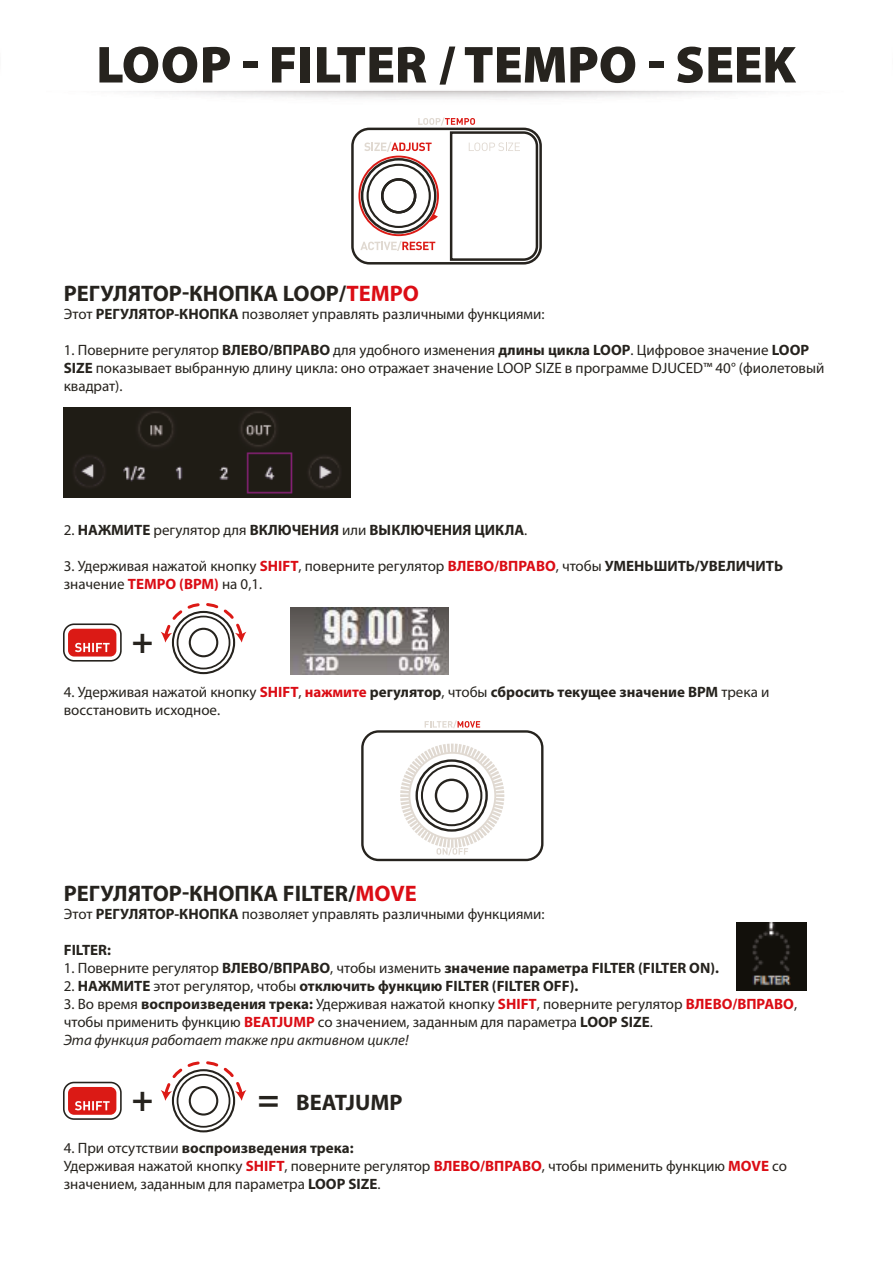
<style>
.page{position:relative;width:893px;height:1263px;background:#fff}
.page>*{position:absolute;margin:0;border:0;box-sizing:border-box;transform-origin:0 0}
.t1{font:900 52.5px "Myriad Pro";color:#26231e}
.t2{font:700 36px "Myriad Pro";color:#26231e}
.t3{font:700 22.5px "Myriad Pro";color:#26231e}
.t4{font:15px/18px "Myriad Pro";color:#26231e}
.t5{font:700 15px "Myriad Pro";color:#26231e}
.s1{color:#dc0d15}
.s2{font-weight:700}
.s3{font-weight:400}
.s4{font-weight:700;color:#db0d15}
.s5{font-style:italic}
.s6{font-size:36px}
</style>
<div class="page">
<div style="left:351px;top:128px;width:191px;height:137px;border:3px solid #26231e;border-radius:17px"></div>
<svg style="left:358px;top:117px;width:181px;height:145px"></svg>
<div style="left:361px;top:158px;width:75px;height:76px;border:3px solid #26231e;border-radius:50%"></div>
<div style="left:367px;top:164px;width:64px;height:64px;border:2px solid #26231e;border-radius:50%"></div>
<div style="left:381px;top:178px;width:35px;height:36px;border:3px solid #26231e;border-radius:50%"></div>
<img style="left:64px;top:408px;width:286px;height:90px">
<div style="left:361px;top:730px;width:182px;height:131px;border:2px solid #26231e;border-radius:16px"></div>
<svg style="left:425px;top:720px;width:55px;height:8px"></svg>
<svg style="left:400px;top:743px;width:104px;height:112px"></svg>
<div style="left:415px;top:759px;width:73px;height:73px;border:2px solid #26231e;border-radius:50%"></div>
<div style="left:421px;top:765px;width:61px;height:61px;border:2px solid #26231e;border-radius:50%"></div>
<div style="left:435px;top:779px;width:34px;height:33px;border:2px solid #26231e;border-radius:50%"></div>
<img style="left:736px;top:923px;width:70px;height:67px">
<div style="left:63px;top:1082px;width:59px;height:38px;border:2px solid #26231e;border-radius:10px"></div>
<svg style="left:68px;top:1087px;width:48px;height:28px"></svg>
<div style="left:172px;top:1069px;width:63px;height:63px;border:2px solid #26231e;border-radius:50%"></div>
<svg style="left:161px;top:1061px;width:85px;height:40px"></svg>
<div style="left:177px;top:1074px;width:53px;height:54px;border:2px solid #26231e;border-radius:50%"></div>
<div style="left:189px;top:1086px;width:29px;height:29px;border:2px solid #26231e;border-radius:50%"></div>
<div style="left:63px;top:623px;width:59px;height:39px;border:2px solid #26231e;border-radius:10px"></div>
<svg style="left:68px;top:629px;width:48px;height:27px"></svg>
<img style="left:291px;top:607px;width:157px;height:68px">
<div style="left:172px;top:611px;width:63px;height:63px;border:2px solid #26231e;border-radius:50%"></div>
<svg style="left:161px;top:603px;width:85px;height:39px"></svg>
<div style="left:177px;top:616px;width:53px;height:53px;border:2px solid #26231e;border-radius:50%"></div>
<div style="left:189px;top:628px;width:29px;height:29px;border:2px solid #26231e;border-radius:50%"></div>
<h1 class="t1" style="left:96px;top:35px;width:701px">LOOP FILTER / TEMPO SEEK</h1>
<h3 class="t3" style="left:64px;top:279px;width:357px">РЕГУЛЯТОР-КНОПКА LOOP/<span class="s1">TEMPO</span></h3>
<p class="t4" style="left:64px;top:305px;width:482px">Этот <span class="s2">РЕГУЛЯТОР-КНОПКА</span> позволяет управлять различными функциями:</p>
<p class="t4" style="left:64px;top:341px;width:762px">1. Поверните регулятор <span class="s2">ВЛЕВО/ВПРАВО</span> для удобного изменения <span class="s2">длины цикла LOOP</span>. Цифровое значение <span class="s2">LOOP<br>SIZE</span> показывает выбранную длину цикла: оно отражает значение LOOP SIZE в программе DJUCED™ 40° (фиолетовый квадрат).</p>
<p class="t5" style="left:64px;top:520px;width:465px"><span class="s3">2.</span> НАЖМИТЕ <span class="s3">регулятор для</span> ВКЛЮЧЕНИЯ <span class="s3">или</span> ВЫКЛЮЧЕНИЯ ЦИКЛА<span class="s3">.</span></p>
<p class="t4" style="left:64px;top:557px;width:721px">3. Удерживая нажатой кнопку <span class="s4">SHIFT</span>, поверните регулятор <span class="s4">ВЛЕВО/ВПРАВО</span>, чтобы <span class="s2">УМЕНЬШИТЬ/УВЕЛИЧИТЬ </span>значение <span class="s4">TEMPO (BPM)</span> на 0,1.</p>
<h2 class="t2" style="left:132px;top:617px;width:23px">+</h2>
<p class="t4" style="left:64px;top:683px;width:707px">4. Удерживая нажатой кнопку <span class="s4">SHIFT</span>, <span class="s4">нажмите</span> <span class="s2">регулятор</span>, чтобы <span class="s2">сбросить текущее значение BPM</span> трека и восстановить исходное.</p>
<h3 class="t3" style="left:64px;top:878px;width:355px">РЕГУЛЯТОР-КНОПКА FILTER/<span class="s1">MOVE</span></h3>
<p class="t4" style="left:64px;top:904px;width:482px">Этот <span class="s2">РЕГУЛЯТОР-КНОПКА</span> позволяет управлять различными функциями:</p>
<p class="t5" style="left:64px;top:940px;width:49px">FILTER:</p>
<p class="t5" style="left:64px;top:958px;width:657px"><span class="s3">1. Поверните регулятор</span> ВЛЕВО/ВПРАВО<span class="s3">, чтобы изменить</span> значение параметра FILTER (FILTER ON).</p>
<p class="t5" style="left:64px;top:976px;width:516px"><span class="s3">2.</span> НАЖМИТЕ <span class="s3">этот регулятор, чтобы</span> отключить функцию FILTER (FILTER OFF).</p>
<p class="t4" style="left:64px;top:994px;width:735px">3. Во время <span class="s2">воспроизведения трека:</span> Удерживая нажатой кнопку <span class="s4">SHIFT</span>, поверните регулятор <span class="s4">ВЛЕВО/ВПРАВО</span>, чтобы применить функцию <span class="s4">BEATJUMP</span> со значением, заданным для параметра <span class="s2">LOOP SIZE</span>.<br><span class="s5">Эта функция работает также при активном цикле!</span></p>
<h2 class="t2" style="left:132px;top:1076px;width:23px">+</h2>
<h3 class="t3" style="left:258px;top:1088px;width:146px"><span class="s6">=</span> BEATJUMP</h3>
<p class="t4" style="left:64px;top:1138px;width:725px">4. При отсутствии <span class="s2">воспроизведения трека:<br></span>Удерживая нажатой кнопку <span class="s4">SHIFT</span>, поверните регулятор <span class="s4">ВЛЕВО/ВПРАВО</span>, чтобы применить функцию <span class="s4">MOVE</span> со значением, заданным для параметра <span class="s2">LOOP SIZE</span>.</p>
</div>
